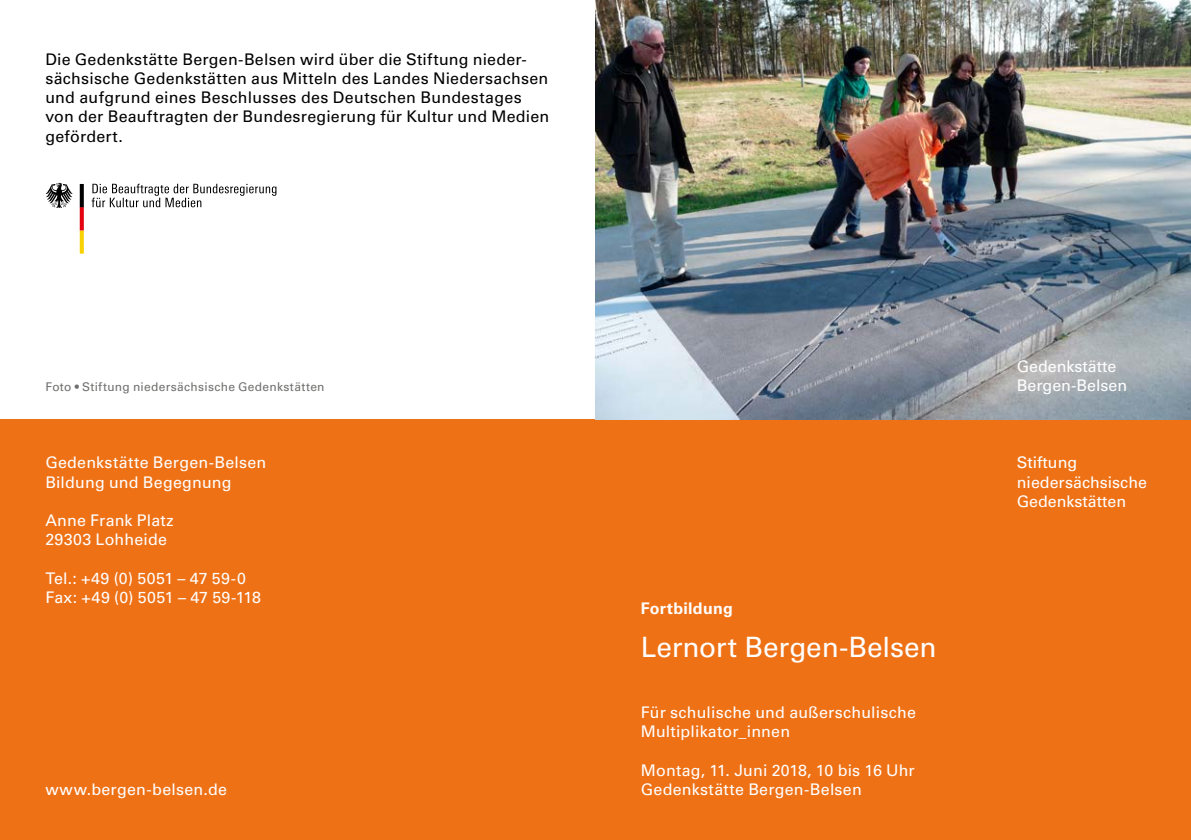
<style>
.page{position:relative;width:1191px;height:840px;background:#fff}
.page>*{position:absolute;margin:0;border:0;box-sizing:border-box;transform-origin:0 0}
.t1{font:28px "Univers LT Pro 55 Roman";letter-spacing:-.005em;color:#fff}
.t2{font:16px/19.2px "Univers LT Pro 55 Roman";letter-spacing:.01em;color:#fff}
.t3{font:16px/19.2px "Univers LT Pro 55 Roman";letter-spacing:.015em;color:#000}
.t4{font:700 16px "Univers LT Pro 65";letter-spacing:.015em;color:#fff}
.t5{font:12px "Univers LT Pro 55 Roman";letter-spacing:.025em;color:#6f6f6e}
</style>
<div class="page">
<div style="left:0;top:420px;width:1191px;height:419px;background:#ee7116"></div>
<img style="left:595px;top:0;width:596px;height:420px">
<svg style="left:46px;top:183px;width:27px;height:25px"></svg>
<svg style="left:80px;top:184px;width:4px;height:69px"></svg>
<svg style="left:92px;top:183px;width:184px;height:24px"></svg>
<p class="t3" style="left:45px;top:49px;width:505px">Die Gedenkstätte Bergen-Belsen wird über die Stiftung nieder&shy;sächsische Gedenkstätten aus Mitteln des Landes Niedersachsen und aufgrund eines Beschlusses des Deutschen Bundestages von der Beauftragten der Bundesregierung für Kultur und Medien gefördert.</p>
<p class="t5" style="left:45px;top:379px;width:281px">Foto • Stiftung niedersächsische Gedenkstätten</p>
<p class="t2" style="left:45px;top:452px;width:222px">Gedenkstätte Bergen-Belsen<br>Bildung und Begegnung</p>
<p class="t2" style="left:45px;top:510px;width:130px">Anne Frank Platz<br>29303 Lohheide</p>
<p class="t2" style="left:45px;top:568px;width:217px">Tel.: +49 (0) 5051 – 47 59-0<br>Fax: +49 (0) 5051 – 47 59-118</p>
<p class="t2" style="left:45px;top:779px;width:183px">www.bergen-belsen.de</p>
<p class="t4" style="left:641px;top:599px;width:93px">Fortbildung</p>
<h1 class="t1" style="left:641px;top:629px;width:297px">Lernort Bergen-Belsen</h1>
<p class="t2" style="left:641px;top:702px;width:276px">Für schulische und außerschulische<br>Multiplikator_innen</p>
<p class="t2" style="left:641px;top:760px;width:275px">Montag, 11. Juni 2018, 10 bis 16 Uhr<br>Gedenkstätte Bergen-Belsen</p>
<p class="t2" style="left:1016px;top:356px;width:112px">Gedenkstätte<br>Bergen-Belsen</p>
<p class="t2" style="left:1016px;top:452px;width:132px">Stiftung niedersächsische<br>Gedenkstätten</p>
</div>
